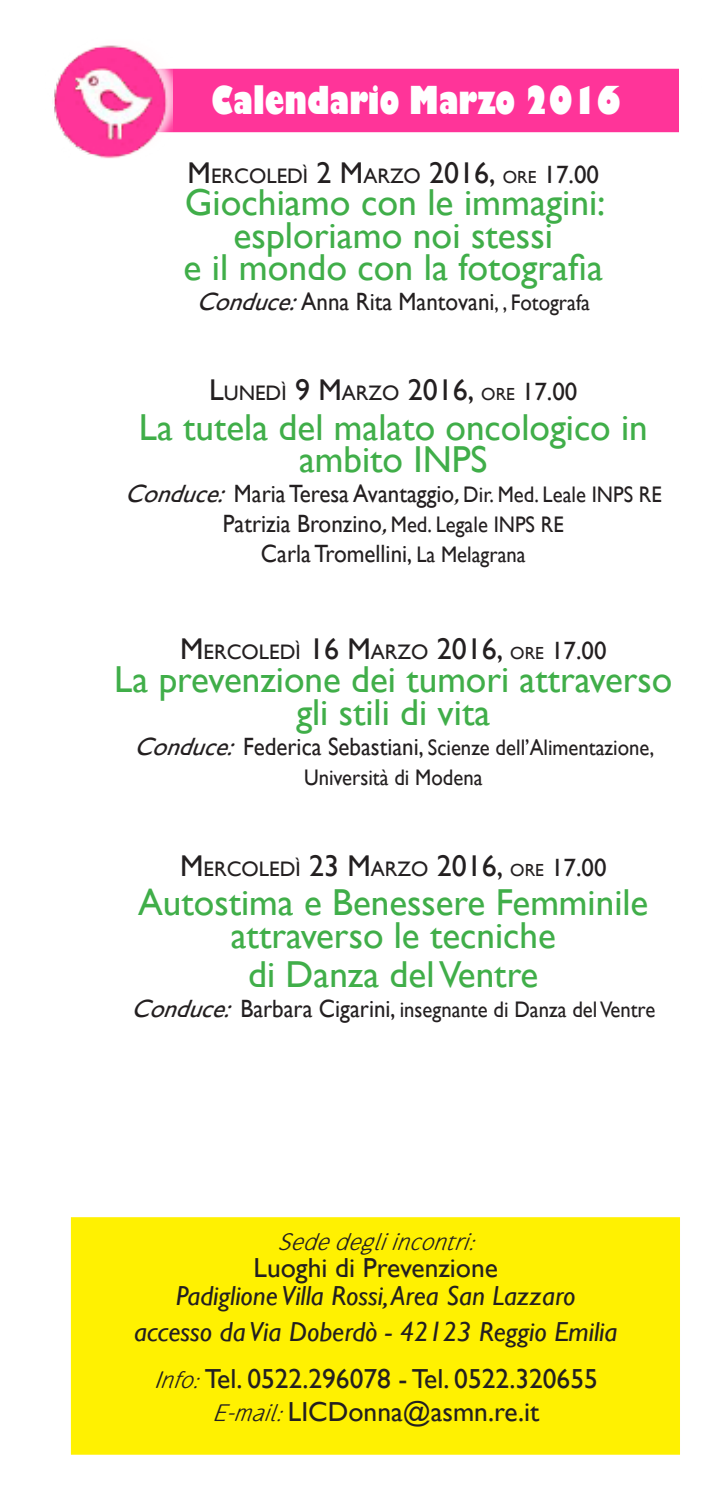
<style>
.page{position:relative;width:702px;height:1489px;background:#fff}
.page>*{position:absolute;margin:0;border:0;box-sizing:border-box;transform-origin:0 0}
.t1{font:37.5px/32.5px "Gill Sans";color:#40ae49;text-align:center}
.t2{font:800 37.5px "Gill Sans";color:#fff;scale:.75 1}
.t3{font:27.5px/33px "Gill Sans";color:#231f20;text-align:center}
.t4{font:italic 27.5px/36px "Gill Sans";color:#231f20;text-align:center}
.t5{font:25px/30px "Gill Sans";color:#231f20;text-align:center;scale:.92 1}
.t6{font:italic 25px "Gauntlet Classic";color:#231f20}
.t7{font:22.5px/30px "Gill Sans";color:#231f20;text-align:center;scale:.92 1}
.t8{font:21px "Gill Sans";color:#231f20}
.s1{font-size:30px}
.s2{font-size:17.5px}
.s3{font-size:25px}
.s4{font-style:italic}
.s5{font-size:22.5px}
.s6{font-style:italic;font-size:25px}
.s7{font-family:"Gauntlet Classic";font-style:italic;font-size:25px}
</style>
<div class="page">
<div style="left:145px;top:66px;width:536px;height:69px;background:#ff3499;border:2px solid #fff"></div>
<div style="left:71px;top:1217px;width:609px;height:237px;background:#fff101"></div>
<img style="left:54px;top:45px;width:118px;height:114px">
<p class="t2" style="left:211px;top:77px;width:548px">Calendario Marzo 2016</p>
<p class="t8" style="left:187px;top:163px;width:413px"><span class="s1">M</span>ERCOLEDÌ <span class="s1">2 M</span>ARZO <span class="s1">2016,</span> <span class="s2">ORE</span> <span class="s3">17.00</span></p>
<p class="t1" style="left:183px;top:187px;width:423px">Giochiamo con le immagini: esploriamo noi stessi<br>e il mondo con la fotografia</p>
<p class="t5" style="left:196px;top:287px;width:429px"><span class="s4">Conduce:</span>Anna Rita Mantovani<span class="s5">, , Fotografa</span></p>
<p class="t8" style="left:209px;top:381px;width:370px"><span class="s1">L</span>UNEDÌ <span class="s1">9 M</span>ARZO <span class="s1">2016,</span> <span class="s2">ORE</span> <span class="s3">17.00</span></p>
<p class="t1" style="left:139px;top:411px;width:510px">La tutela del malato oncologico in ambito INPS</p>
<p class="t5" style="left:125px;top:479px;width:585px"><span class="s4">Conduce:</span>Maria Teresa Avantaggio<span class="s4">,</span><span class="s5">Dir. Med. Leale INPS RE<br></span>Patrizia Bronzino<span class="s4">,</span><span class="s5">Med. Legale INPS RE<br></span>Carla Tromellini, <span class="s5">La Melagrana</span></p>
<p class="t8" style="left:180px;top:640px;width:428px"><span class="s1">M</span>ERCOLEDÌ <span class="s1">16 M</span>ARZO <span class="s1">2016,</span> <span class="s2">ORE</span> <span class="s3">17.00</span></p>
<p class="t1" style="left:114px;top:663px;width:559px">La prevenzione dei tumori attraverso gli stili di vita</p>
<p class="t7" style="left:134px;top:732px;width:567px"><span class="s6">Conduce:</span><span class="s3">Federica Sebastiani,</span> Scienze dell’Alimentazione,<br>Università di Modena</p>
<p class="t8" style="left:180px;top:856px;width:428px"><span class="s1">M</span>ERCOLEDÌ <span class="s1">23 M</span>ARZO <span class="s1">2016,</span> <span class="s2">ORE</span> <span class="s3">17.00</span></p>
<p class="t1" style="left:138px;top:887px;width:511px">Autostima e Benessere Femminile attraverso le tecniche</p>
<p class="t1" style="left:248px;top:959px;width:292px">di Danza del Ventre</p>
<p class="t7" style="left:131px;top:995px;width:571px"><span class="s6">Conduce:</span><span class="s3">Barbara Cigarini,</span> insegnante di Danza del Ventre</p>
<p class="t6" style="left:277px;top:1226px;width:209px">Sededegliincontri:</p>
<p class="t3" style="left:253px;top:1251px;width:246px">Luoghi di Prevenzione</p>
<p class="t4" style="left:134px;top:1277px;width:484px">Padiglione Villa Rossi, Area San Lazzaro accesso da Via Doberdò - 42123 Reggio Emilia</p>
<p class="t3" style="left:154px;top:1362px;width:445px"><span class="s7">Info:</span>Tel. 0522.296078 - Tel. 0522.320655<br><span class="s7">E-mail:</span>LICDonna@asmn.re.it</p>
</div>
